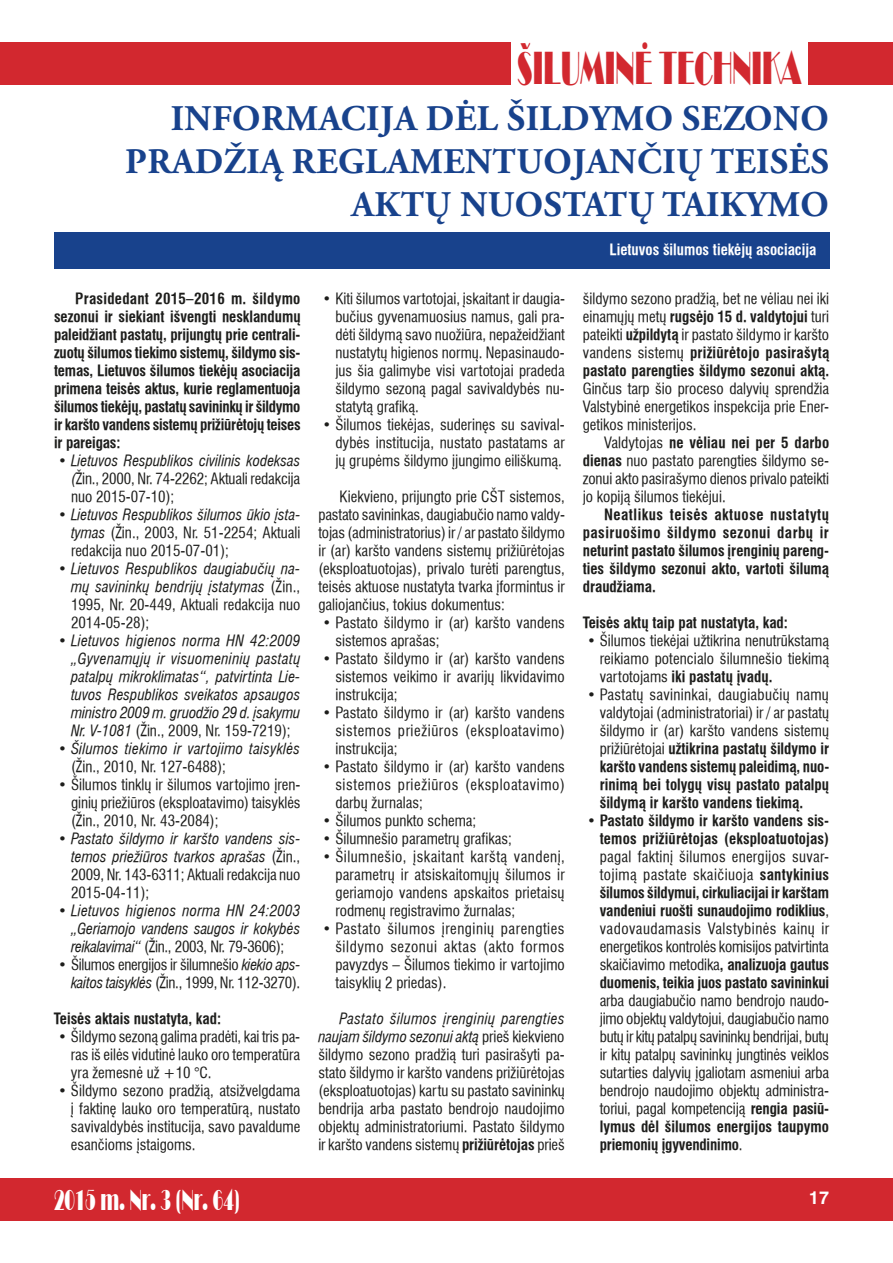
<style>
.page{position:relative;width:893px;height:1263px;background:#fff}
.page>*{position:absolute;margin:0;border:0;box-sizing:border-box;transform-origin:0 0}
.t1{font:48px "Broadway Normal";color:#d2282f;scale:.54 1}
.t2{font:700 36px/42.8px "Adobe Garamond Pro";letter-spacing:.015em;color:#18428c;text-align:right}
.t3{font:30px "Broadway Normal";color:#fff;scale:.54 1}
.t4{font:700 18px "Helvetica LT";color:#fff}
.t5{font:condensed 15px/18px "Helvetica LT";color:#1d1d1b;text-align:justify}
.t6{font:700 condensed 15px/18px "Helvetica LT";color:#1d1d1b;text-align:justify}
.t7{font:italic condensed 15px/18px "Helvetica LT";letter-spacing:.005em;color:#1d1d1b;text-align:justify}
.t8{font:condensed 15px/18px "Helvetica LT";letter-spacing:-.02em;color:#1d1d1b;text-align:right}
.t9{font:700 condensed 15px "Helvetica LT";color:#fff}
.s1{font-style:italic}
.s2{font-weight:700}
.s3{font-style:normal}
.s4{font-weight:400}
</style>
<div class="page">
<div style="left:0;top:43px;width:510px;height:42px;background:#d2282f"></div>
<div style="left:0;top:1178px;width:893px;height:42px;background:#d2282f"></div>
<div style="left:808px;top:43px;width:85px;height:42px;background:#d2282f"></div>
<div style="left:54px;top:232px;width:775px;height:36px;background:#18428c"></div>
<h1 class="t1" style="left:517px;top:40px;width:528px">ÐILUMINË TECHNIKA</h1>
<h2 class="t2" style="left:125px;top:98px;width:705px">INFORMACIJA DĖL ŠILDYMO SEZONO<br>PRADŽIĄ REGLAMENTUOJANČIŲ TEISĖS<br>AKTŲ NUOSTATŲ TAIKYMO</h2>
<p class="t9" style="left:609px;top:240px;width:209px">Lietuvos šilumos tiekėjų asociacija</p>
<p class="t5" style="left:335px;top:290px;width:231px;text-indent:-13px">• Kiti šilumos vartotojai, įskaitant ir daugia&shy;bučius gyvenamuosius namus, gali pra&shy;dėti šildymą savo nuožiūra, nepažeidžiant nustatytų higienos normų. Nepasinaudo&shy;jus šia galimybe visi vartotojai pradeda šildymo sezoną pagal savivaldybės nu&shy;statytą grafiką.</p>
<p class="t5" style="left:335px;top:416px;width:231px;text-indent:-13px">• Šilumos tiekėjas, suderinęs su savival&shy;dybės institucija, nustato pastatams ar jų grupėms šildymo įjungimo eiliškumą.</p>
<p class="t5" style="left:318px;top:488px;width:248px;text-indent:21px">Kiekvieno, prijungto prie CŠT sistemos, pastato savininkas, daugiabučio namo valdy&shy;tojas (administratorius) ir / ar pastato šildymo ir (ar) karšto vandens sistemų prižiūrėtojas (eksploatuotojas), privalo turėti parengtus, teisės aktuose nustatyta tvarka įformintus ir galiojančius, tokius dokumentus:</p>
<p class="t5" style="left:335px;top:614px;width:231px;text-indent:-13px">• Pastato šildymo ir (ar) karšto vandens sistemos aprašas;</p>
<p class="t5" style="left:335px;top:650px;width:231px;text-indent:-13px">• Pastato šildymo ir (ar) karšto vandens sistemos veikimo ir avarijų likvidavimo instrukcija;</p>
<p class="t5" style="left:335px;top:704px;width:231px;text-indent:-13px">• Pastato šildymo ir (ar) karšto vandens sistemos priežiūros (eksploatavimo) instrukcija;</p>
<p class="t5" style="left:335px;top:758px;width:231px;text-indent:-13px">• Pastato šildymo ir (ar) karšto vandens sistemos priežiūros (eksploatavimo) darbų žurnalas;</p>
<p class="t5" style="left:323px;top:812px;width:155px">• Šilumos punkto schema;</p>
<p class="t5" style="left:323px;top:830px;width:191px">• Šilumnešio parametrų grafikas;</p>
<p class="t5" style="left:335px;top:848px;width:231px;text-indent:-13px">• Šilumnešio, įskaitant karštą vandenį, parametrų ir atsiskaitomųjų šilumos ir geriamojo vandens apskaitos prietaisų rodmenų registravimo žurnalas;</p>
<p class="t5" style="left:335px;top:920px;width:231px;text-indent:-13px">• Pastato šilumos įrenginių parengties šildymo sezonui aktas (akto formos pavyzdys – Šilumos tiekimo ir vartojimo taisyklių 2 priedas).</p>
<p class="t5" style="left:318px;top:1010px;width:248px;text-indent:21px"><span class="s1">Pastato šilumos įrenginių parengties naujam šildymo sezonui aktą</span> prieš kiekvieno šildymo sezono pradžią turi pasirašyti pa&shy;stato šildymo ir karšto vandens prižiūrėtojas (eksploatuotojas) kartu su pastato savininkų bendrija arba pastato bendrojo naudojimo objektų administratoriumi. Pastato šildymo ir karšto vandens sistemų <span class="s2">prižiūrėtojas</span> prieš</p>
<p class="t6" style="left:54px;top:290px;width:248px;text-indent:21px">Prasidedant 2015–2016 m. šildymo sezonui ir siekiant išvengti nesklandumų paleidžiant pastatų, prijungtų prie centrali&shy;zuotų šilumos tiekimo sistemų, šildymo sis&shy;temas, Lietuvos šilumos tiekėjų asociacija primena teisės aktus, kurie reglamentuoja šilumos tiekėjų, pastatų savininkų ir šildymo ir karšto vandens sistemų prižiūrėtojų teises ir pareigas:</p>
<p class="t5" style="left:71px;top:452px;width:231px;text-indent:-13px">• <span class="s1">Lietuvos Respublikos civilinis kodeksas (</span>Žin., 2000, Nr. 74-2262; Aktuali redakcija nuo 2015-07-10);</p>
<p class="t5" style="left:71px;top:506px;width:231px;text-indent:-13px">• <span class="s1">Lietuvos Respublikos šilumos ūkio įsta&shy;tymas</span> (Žin., 2003, Nr. 51-2254; Aktuali redakcija nuo 2015-07-01);</p>
<p class="t7" style="left:71px;top:560px;width:231px;text-indent:-13px"><span class="s3">•</span> Lietuvos Respublikos daugiabučių na&shy;mų savininkų bendrijų įstatymas <span class="s3">(Žin., 1995, Nr. 20-449, Aktuali redakcija nuo 2014‑05-28);</span></p>
<p class="t7" style="left:71px;top:632px;width:231px;text-indent:-13px"><span class="s3">•</span> Lietuvos higienos norma HN 42:2009 „Gyvenamųjų ir visuomeninių pastatų patalpų mikroklimatas“, patvirtinta Lie&shy;tuvos Respublikos sveikatos apsaugos ministro 2009 m. gruodžio 29 d. įsakymu Nr. V-1081 <span class="s3">(Žin., 2009, Nr. 159-7219);</span></p>
<p class="t7" style="left:58px;top:740px;width:243px">• Šilumos tiekimo ir vartojimo taisyklės</p>
<p class="t5" style="left:71px;top:758px;width:156px">(Žin., 2010, Nr. 127-6488);</p>
<p class="t5" style="left:71px;top:776px;width:231px;text-indent:-13px">• Šilumos tinklų ir šilumos vartojimo įren&shy;ginių priežiūros (eksploatavimo) taisyklės (Žin., 2010, Nr. 43-2084);</p>
<p class="t7" style="left:71px;top:830px;width:231px;text-indent:-13px"><span class="s3">•</span> Pastato šildymo ir karšto vandens sis&shy;temos priežiūros tvarkos aprašas <span class="s3">(Žin., 2009, Nr. 143-6311; Aktuali redakcija nuo 2015-04-11);</span></p>
<p class="t7" style="left:71px;top:902px;width:231px;text-indent:-13px"><span class="s3">•</span> Lietuvos higienos norma HN 24:2003 „Geriamojo vandens saugos ir kokybės reikalavimai“ <span class="s3">(Žin., 2003, Nr. 79-3606);</span></p>
<p class="t8" style="left:58px;top:956px;width:244px">• Šilumos energijos ir šilumnešio <span class="s1">kiekio aps&shy;kaitos taisyklės</span> (Žin., 1999, Nr. 112-3270).</p>
<p class="t6" style="left:54px;top:1010px;width:169px">Teisės aktais nustatyta, kad:</p>
<p class="t5" style="left:71px;top:1028px;width:231px;text-indent:-13px">• Šildymo sezoną galima pradėti, kai tris pa&shy;ras iš eilės vidutinė lauko oro temperatūra yra žemesnė už +10 °C.</p>
<p class="t5" style="left:71px;top:1082px;width:231px;text-indent:-13px">• Šildymo sezono pradžią, atsižvelgdama į faktinę lauko oro temperatūrą, nustato savivaldybės institucija, savo pavaldume esančioms įstaigoms.</p>
<p class="t5" style="left:583px;top:290px;width:248px">šildymo sezono pradžią, bet ne vėliau nei iki einamųjų metų <span class="s2">rugsėjo 15 d. valdytojui</span> turi pateikti <span class="s2">užpildytą</span> ir pastato šildymo ir karšto vandens sistemų <span class="s2">prižiūrėtojo pasirašytą pastato parengties šildymo sezonui aktą.</span></p>
<p class="t5" style="left:583px;top:380px;width:248px">Ginčus tarp šio proceso dalyvių sprendžia Valstybinė energetikos inspekcija prie Ener&shy;getikos ministerijos.</p>
<p class="t5" style="left:583px;top:434px;width:248px;text-indent:21px">Valdytojas <span class="s2">ne vėliau nei per 5 darbo dienas</span> nuo pastato parengties šildymo se&shy;zonui akto pasirašymo dienos privalo pateikti jo kopiją šilumos tiekėjui.</p>
<p class="t6" style="left:583px;top:506px;width:248px;text-indent:21px">Neatlikus teisės aktuose nustatytų pasiruošimo šildymo sezonui darbų ir neturint pastato šilumos įrenginių pareng&shy;ties šildymo sezonui akto, vartoti šilumą draudžiama.</p>
<p class="t6" style="left:583px;top:614px;width:207px">Teisės aktų taip pat nustatyta, kad:</p>
<p class="t5" style="left:600px;top:632px;width:231px;text-indent:-13px">• Šilumos tiekėjai užtikrina nenutrūkstamą reikiamo potencialo šilumnešio tiekimą vartotojams <span class="s2">iki pastatų įvadų.</span></p>
<p class="t6" style="left:600px;top:686px;width:231px;text-indent:-13px"><span class="s4">• Pastatų savininkai, daugiabučių namų valdytojai (administratoriai) ir / ar pastatų šildymo ir (ar) karšto vandens sistemų prižiūrėtojai</span> užtikrina pastatų šildymo ir karšto vandens sistemų paleidimą, nuo&shy;rinimą bei tolygų visų pastato patalpų šildymą ir karšto vandens tiekimą.</p>
<p class="t6" style="left:587px;top:812px;width:244px;text-align:right"><span class="s4">•</span> Pastato šildymo ir karšto vandens sis&shy;temos prižiūrėtojas (eksploatuotojas)</p>
<p class="t5" style="left:600px;top:848px;width:231px">pagal faktinį šilumos energijos suvar&shy;tojimą pastate skaičiuoja <span class="s2">santykinius šilumos šildymui, cirkuliacijai ir karštam vandeniui ruošti sunaudojimo rodiklius</span>, vadovaudamasis Valstybinės kainų ir energetikos kontrolės komisijos patvirtinta skaičiavimo metodika<span class="s2">, analizuoja gautus duomenis, teikia juos pastato savininkui</span></p>
<p class="t5" style="left:600px;top:992px;width:231px">arba daugiabučio namo bendrojo naudo&shy;jimo objektų valdytojui, daugiabučio namo butų ir kitų patalpų savininkų bendrijai, butų ir kitų patalpų savininkų jungtinės veiklos sutarties dalyvių įgaliotam asmeniui arba bendrojo naudojimo objektų administra&shy;toriui, pagal kompetenciją <span class="s2">rengia pasiū&shy;lymus dėl šilumos energijos taupymo priemonių įgyvendinimo</span>.</p>
<h3 class="t3" style="left:54px;top:1182px;width:345px">2015 m. Nr. 3 (Nr. 64)</h3>
<p class="t4" style="left:809px;top:1187px;width:22px">17</p>
</div>
